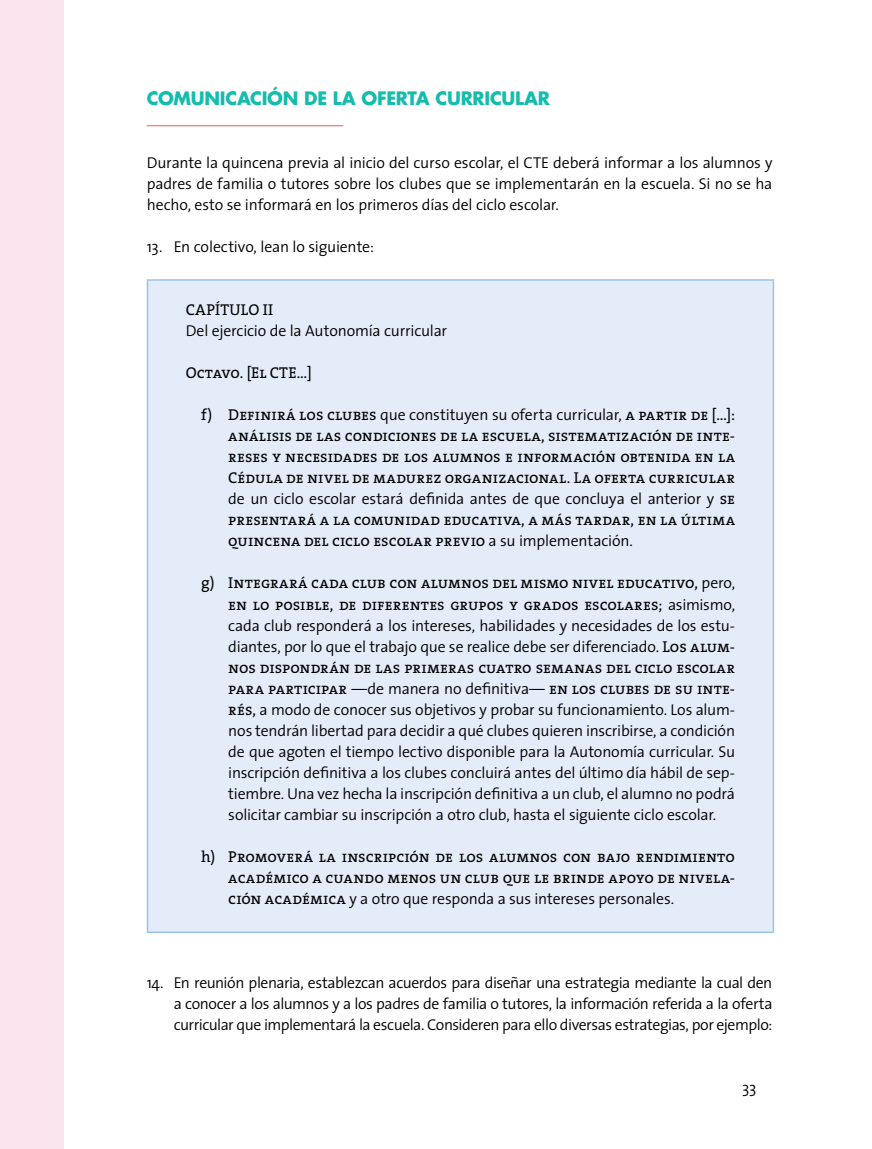
<style>
.page{position:relative;width:872px;height:1149px;background:#fff}
.page>*{position:absolute;margin:0;border:0;box-sizing:border-box;transform-origin:0 0}
.t1{font:700 18px "Futura Std";letter-spacing:-.01em;color:#14bcad}
.t2{font:300 15.75px/21px "The Sans";letter-spacing:-.01em;color:#000;text-align:justify}
.t3{font:15.75px/21px "The Serif Regular Caps";letter-spacing:.005em;color:#000}
.s1{font-family:"The Serif";font-weight:400}
.s2{font-family:"The Serif Regular Caps";font-weight:400}
.s3{font-family:"The Sans";font-weight:300}
.s4{font-family:"The Serif"}
</style>
<div class="page">
<div style="left:0;top:0;width:63px;height:1148px;background:#fce4ef"></div>
<hr style="left:147px;top:125px;width:196px;height:1px;background:#f05861">
<div style="left:147px;top:280px;width:626px;height:651px;background:#e3ecf8"></div>
<hr style="left:147px;top:279px;width:627px;height:1px;background:#9bc3e8">
<hr style="left:147px;top:280px;width:1px;height:651px;background:#9bc3e8">
<hr style="left:772px;top:280px;width:2px;height:651px;background:#9bc3e8">
<hr style="left:147px;top:931px;width:627px;height:1px;background:#9bc3e8">
<p class="t1" style="left:147px;top:86px;width:405px">COMUNICACIÓN DE LA OFERTA CURRICULAR</p>
<p class="t2" style="left:147px;top:152px;width:627px">Durante la quincena previa al inicio del curso escolar, el CTE deberá informar a los alumnos y padres de familia o tutores sobre los clubes que se implementarán en la escuela. Si no se ha hecho, esto se informará en los primeros días del ciclo escolar.</p>
<p class="t2" style="left:147px;top:236px;width:229px">13. En colectivo, lean lo siguiente:</p>
<p class="t3" style="left:186px;top:299px;width:89px">CAPÍTULO II</p>
<p class="t2" style="left:186px;top:320px;width:263px">Del ejercicio de la Autonomía curricular</p>
<p class="t3" style="left:186px;top:362px;width:128px">Octavo. [El CTE…]</p>
<p class="t2" style="left:201px;top:404px;width:535px"><span class="s1">f) D</span><span class="s2">efinirá los clubes</span> que constituyen su oferta curricular, <span class="s2">a partir de […]:</span></p>
<p class="t3" style="left:228px;top:425px;width:508px;text-align:justify">análisis de las condiciones de la escuela, sistematización de inte&shy;reses y necesidades de los alumnos e información obtenida en la Cédula de nivel de madurez organizacional. La oferta curricular</p>
<p class="t2" style="left:228px;top:488px;width:508px">de un ciclo escolar estará definida antes de que concluya el anterior y <span class="s2">se</span></p>
<p class="t3" style="left:228px;top:509px;width:508px">presentará a la comunidad educativa, a más tardar, en la última quincena del ciclo escolar previo <span class="s3">a su implementación.</span></p>
<p class="t3" style="left:201px;top:572px;width:535px;text-align:right"><span class="s4">g) I</span>ntegrará cada club con alumnos del mismo nivel educativo, <span class="s3">pero, </span>en lo posible, de diferentes grupos y grados escolares; <span class="s3">asimismo,</span></p>
<p class="t2" style="left:228px;top:614px;width:508px">cada club responderá a los intereses, habilidades y necesidades de los estu&shy;diantes, por lo que el trabajo que se realice debe ser diferenciado. <span class="s2">Los alum-</span></p>
<p class="t3" style="left:228px;top:656px;width:508px">nos dispondrán de las primeras cuatro semanas del ciclo escolar para participar <span class="s3">—de manera no definitiva—</span> en los clubes de su inte-</p>
<p class="t2" style="left:228px;top:698px;width:508px"><span class="s2">rés,</span> a modo de conocer sus objetivos y probar su funcionamiento. Los alum&shy;nos tendrán libertad para decidir a qué clubes quieren inscribirse, a condición de que agoten el tiempo lectivo disponible para la Autonomía curricular. Su inscripción definitiva a los clubes concluirá antes del último día hábil de sep&shy;tiembre. Una vez hecha la inscripción definitiva a un club, el alumno no podrá solicitar cambiar su inscripción a otro club, hasta el siguiente ciclo escolar.</p>
<p class="t3" style="left:201px;top:845px;width:535px;text-align:right"><span class="s4">h) P</span>romoverá la inscripción de los alumnos con bajo rendimiento académico a cuando menos un club que le brinde apoyo de nivela-</p>
<p class="t2" style="left:228px;top:887px;width:447px"><span class="s2">ción académica</span> y a otro que responda a sus intereses personales.</p>
<p class="t2" style="left:174px;top:971px;width:600px;text-indent:-27px">14. En reunión plenaria, establezcan acuerdos para diseñar una estrategia mediante la cual den a conocer a los alumnos y a los padres de familia o tutores, la información referida a la oferta curricular que implementará la escuela. Consideren para ello diversas estrategias, por ejemplo:</p>
<p class="t2" style="left:742px;top:1076px;width:16px">33</p>
</div>
